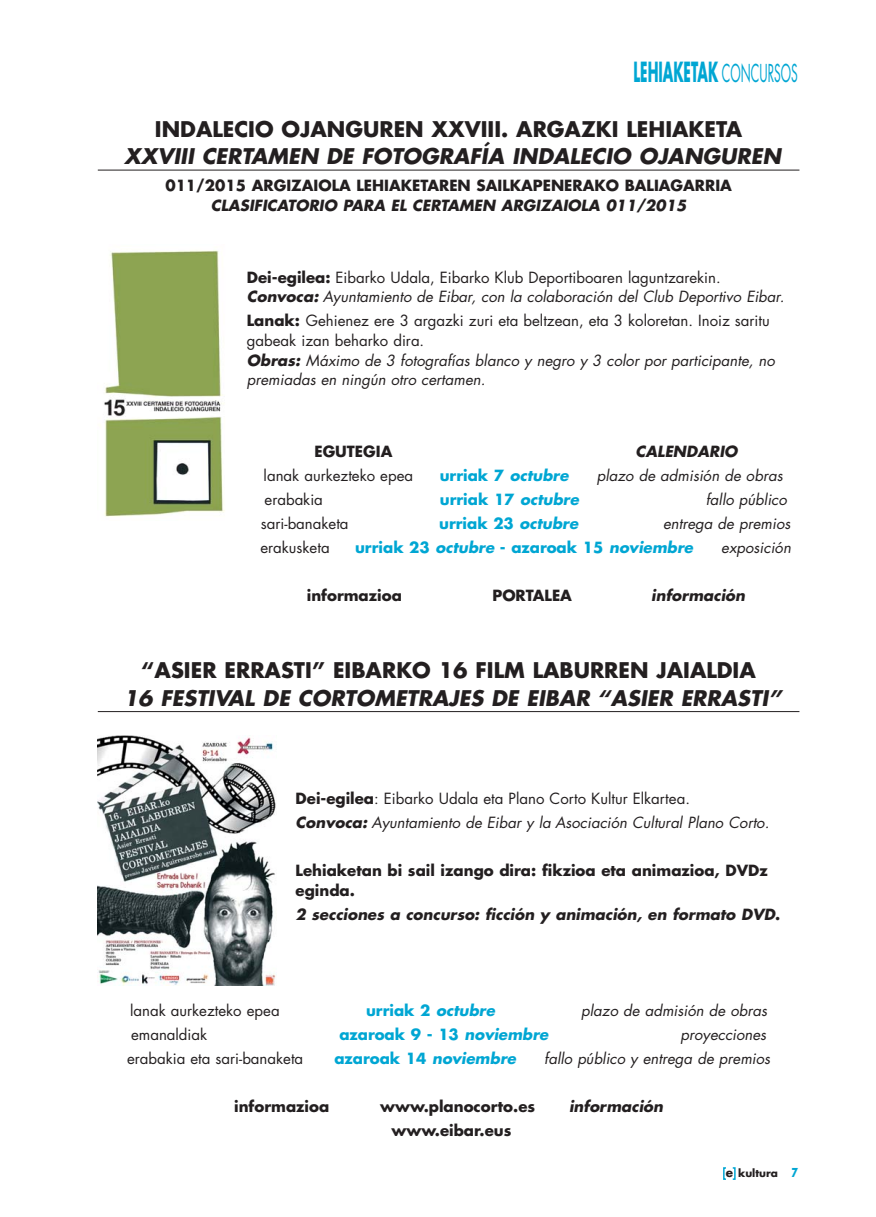
<style>
.page{position:relative;width:876px;height:1217px;background:#fff}
.page>*{position:absolute;margin:0;border:0;box-sizing:border-box;transform-origin:0 0}
.t1{font:700 27px "Futura";color:#00a6d3;scale:.5 1}
.t2{font:italic 700 21px "Futura";color:#231f20}
.t3{font:700 21px "Futura";color:#231f20}
.t4{font:italic 15px/19.6px "Futura";color:#231f20}
.t5{font:700 15px/19.6px "Futura";color:#231f20}
.t6{font:700 15px "Futura";color:#00a6d3}
.t7{font:italic 700 15px "Futura";color:#231f20}
.t8{font:15px "Futura";color:#231f20}
.t9{font:700 10.5px "Futura";color:#231f20}
.s1{font-weight:400;font-size:24px}
.s2{font-weight:700;font-style:normal}
.s3{font-style:normal}
.s4{font-weight:700}
.s5{font-style:italic}
.s6{font-size:12px}
.s7{font-size:12px;color:#00a6d3}
</style>
<div class="page">
<div style="left:723px;top:1166px;width:4px;height:13px;border:2px solid #00a6d3"></div>
<div style="left:732px;top:1166px;width:4px;height:13px;border:2px solid #00a6d3"></div>
<hr style="left:98px;top:170px;width:701px;height:1px;background:#231f20">
<hr style="left:98px;top:711px;width:701px;height:1px;background:#231f20">
<img style="left:104px;top:250px;width:121px;height:267px">
<img style="left:98px;top:735px;width:178px;height:250px">
<h1 class="t1" style="left:634px;top:59px;width:330px">LEHIAKETAK <span class="s1">CONCURSOS</span></h1>
<h2 class="t3" style="left:155px;top:119px;width:589px">INDALECIO OJANGUREN XXVIII. ARGAZKI LEHIAKETA</h2>
<h2 class="t2" style="left:124px;top:147px;width:662px">XXVIII CERTAMEN DE FOTOGRAFÍA INDALE CIO OJANGUREN</h2>
<p class="t5" style="left:165px;top:177px;width:568px">011/2015 ARGIZAIOLA LEHIAKETAREN SAILKAPENERAKO BALIAGARRIA</p>
<p class="t7" style="left:211px;top:198px;width:480px">CLASIFICATORIO PARA EL CERTAMEN ARGIZAIOLA 011/2015</p>
<p class="t4" style="left:247px;top:268px;width:542px"><span class="s2">Dei-egilea:</span> <span class="s3">Eibarko Udala, Eibarko Klub Deportiboaren laguntzarekin.<br></span><span class="s4">Convoca:</span> Ayuntamiento de Eibar, con la colaboración del Club Deportivo Eibar.</p>
<p class="t4" style="left:247px;top:312px;width:532px"><span class="s2">Lanak:</span> <span class="s3">Gehienez ere 3 argazki zuri eta beltzean, eta 3 koloretan. Inoiz saritu gabeak izan beharko dira.<br></span><span class="s4">Obras:</span> Máximo de 3 fotografías blanco y negro y 3 color por participante, no premiadas en ningún otro certamen.</p>
<p class="t5" style="left:314px;top:443px;width:79px">EGUTEGIA</p>
<p class="t7" style="left:636px;top:444px;width:106px">CALENDARIO</p>
<p class="t8" style="left:264px;top:468px;width:151px">lanak aurkezteko epea</p>
<p class="t6" style="left:440px;top:468px;width:133px">u r r i a k 7 <span class="s5">octubre</span></p>
<p class="t4" style="left:597px;top:467px;width:190px">plazo de admisión de obras</p>
<p class="t8" style="left:265px;top:492px;width:60px">erabakia</p>
<p class="t6" style="left:440px;top:492px;width:143px">urriak 17 <span class="s5">octubre</span></p>
<p class="t4" style="left:706px;top:491px;width:85px">fallo público</p>
<p class="t8" style="left:261px;top:516px;width:89px">sari-banaketa</p>
<p class="t6" style="left:439px;top:516px;width:143px">urriak 23 <span class="s5">octubre</span></p>
<p class="t4" style="left:663px;top:515px;width:131px">entrega de premios</p>
<p class="t8" style="left:260px;top:540px;width:71px">erakusketa</p>
<p class="t6" style="left:355px;top:540px;width:342px">urriak 23 <span class="s5">octubre</span> - azaroak 15 <span class="s5">noviembre</span></p>
<p class="t4" style="left:721px;top:539px;width:74px">exposición</p>
<p class="t5" style="left:307px;top:586px;width:97px">informazioa</p>
<p class="t5" style="left:492px;top:586px;width:81px">PORTALEA</p>
<p class="t7" style="left:651px;top:588px;width:98px">información</p>
<h2 class="t3" style="left:141px;top:660px;width:616px">“ASIER ERRASTI” EIBARKO 16 FILM LABURREN JAIALDIA</h2>
<h2 class="t2" style="left:124px;top:688px;width:663px">16 FESTIVAL DE CORTOMETRAJES DE EIBAR “ASIER ERRASTI”</h2>
<p class="t4" style="left:296px;top:788px;width:478px;line-height:24px"><span class="s2">Dei-egilea</span><span class="s3">: Eibarko Udala eta Plano Corto Kultur Elkartea.<br></span><span class="s4">Convoca:</span> Ayuntamiento de Eibar y la Asociación Cultural Plano Corto.</p>
<p class="t5" style="left:296px;top:861px;width:474px">Lehiaketan bi sail izango dira: fikzioa eta animazioa, DVDz eginda.</p>
<p class="t7" style="left:296px;top:907px;width:486px">2 secciones a concurso: ficción y animación, en formato DVD<span class="s3">.</span></p>
<p class="t8" style="left:130px;top:1003px;width:151px">lanak aurkezteko epea</p>
<p class="t6" style="left:366px;top:1003px;width:133px">u r r i a k 2 <span class="s5">octubre</span></p>
<p class="t4" style="left:581px;top:1001px;width:190px">plazo de admisión de obras</p>
<p class="t8" style="left:131px;top:1026px;width:78px">emanaldiak</p>
<p class="t6" style="left:339px;top:1026px;width:213px">a za ro a k 9 - 1 3 <span class="s5">noviembre</span></p>
<p class="t4" style="left:680px;top:1025px;width:90px">proyecciones</p>
<p class="t8" style="left:127px;top:1050px;width:178px">erabakia eta sari-banaketa</p>
<p class="t6" style="left:334px;top:1050px;width:186px">a za ro a k 1 4 <span class="s5">noviembre</span></p>
<p class="t4" style="left:544px;top:1049px;width:230px">fallo público y entrega de premios</p>
<p class="t5" style="left:234px;top:1097px;width:97px">informazioa</p>
<p class="t5" style="left:380px;top:1097px;width:156px">www.planocorto.es</p>
<p class="t7" style="left:569px;top:1098px;width:98px">información</p>
<p class="t5" style="left:391px;top:1121px;width:122px">www.eibar.eus</p>
<p class="t9" style="left:726px;top:1167px;width:74px"><span class="s6">e</span> kultura <span class="s7">7</span></p>
</div>
